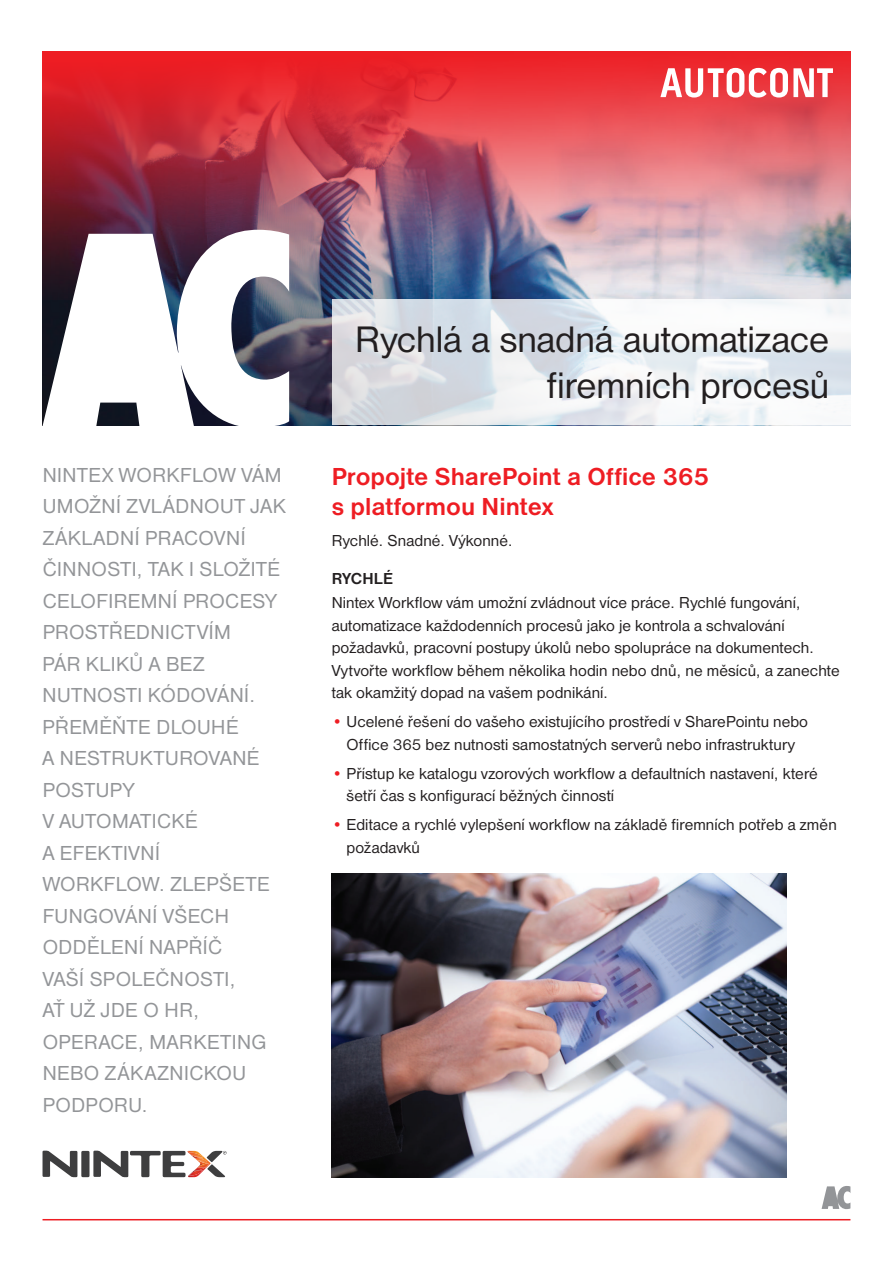
<style>
.page{position:relative;width:893px;height:1263px;background:#fff}
.page>*{position:absolute;margin:0;border:0;box-sizing:border-box;transform-origin:0 0}
.t1{font:38.25px/45.9px "Nimbus Sans DOT";color:#231f20;text-align:right}
.t2{font:700 25.5px/30.6px "Nimbus Sans DOT";color:#ee1d23}
.t3{font:21px/31.5px "Nimbus Sans DOT";letter-spacing:.025em;color:#939598}
.t4{font:16.5px/22.5px "Nimbus Sans DOT";letter-spacing:.005em;color:#231f20}
.t5{font:700 16.5px "Nimbus Sans DOT";letter-spacing:.005em;color:#231f20}
.s1{color:#ee1d23}
</style>
<div class="page">
<img style="left:43px;top:51px;width:807px;height:248px">
<svg style="left:660px;top:68px;width:173px;height:30px"></svg>
<svg style="left:43px;top:229px;width:246px;height:197px"></svg>
<svg style="left:822px;top:1186px;width:28px;height:23px"></svg>
<hr style="left:43px;top:1219px;width:807px;height:1px;background:#ee1d23">
<svg style="left:332px;top:299px;width:518px;height:126px"></svg>
<svg style="left:43px;top:1151px;width:34px;height:26px"></svg>
<div style="left:81px;top:1151px;width:9px;height:26px;background:#3e3e3f;border-radius:2px"></div>
<svg style="left:93px;top:1151px;width:134px;height:26px"></svg>
<img style="left:332px;top:874px;width:455px;height:303px">
<p class="t3" style="left:43px;top:459px;width:240px">Nintex Wor kflow vám umožní zvládnou</p>
<p class="t3" style="left:234px;top:491px;width:53px">t jak</p>
<p class="t3" style="left:43px;top:522px;width:170px">základní pracovn</p>
<p class="t3" style="left:241px;top:522px;width:6px">í</p>
<p class="t3" style="left:43px;top:554px;width:35px">činnos</p>
<p class="t3" style="left:43px;top:554px;width:239px;text-indent:78px">ti, tak i s ložité celofiremn í pro</p>
<p class="t3" style="left:225px;top:585px;width:53px">cesy</p>
<p class="t3" style="left:43px;top:617px;width:190px;text-indent:55px">tředn ictvím pár kliků a bez nutnos</p>
<p class="t3" style="left:43px;top:617px;width:15px">pros</p>
<p class="t3" style="left:43px;top:680px;width:214px;text-indent:84px">ti kódován í.<br>Přeměňte dlou hé a nes</p>
<p class="t3" style="left:100px;top:743px;width:80px">tru kturov</p>
<p class="t3" style="left:220px;top:743px;width:41px">ané</p>
<p class="t3" style="left:43px;top:774px;width:15px">pos</p>
<p class="t3" style="left:43px;top:774px;width:157px;text-indent:42px">tupy<br>v auto matické a efektivn í<br>wor</p>
<p class="t3" style="left:43px;top:869px;width:226px;text-indent:48px">kflow. Zlepšete fungování všech oddělen í napříč vaší spo</p>
<p class="t3" style="left:132px;top:963px;width:53px">lečnos</p>
<p class="t3" style="left:213px;top:963px;width:24px">ti,</p>
<p class="t3" style="left:43px;top:995px;width:158px">ať už jde oHR, oper</p>
<p class="t3" style="left:43px;top:1026px;width:225px;text-indent:56px">ace, mar keting nebo zákaznickou podporu</p>
<p class="t3" style="left:142px;top:1089px;width:8px">.</p>
<h1 class="t1" style="left:355px;top:317px;width:475px">Rychlá a snadná automatizace firemních procesů</h1>
<h2 class="t2" style="left:332px;top:461px;width:379px">Propojte SharePoint a Office 365 s platformou Nintex</h2>
<p class="t4" style="left:332px;top:530px;width:183px">Rychlé. Snadné. Výkonné.</p>
<p class="t5" style="left:332px;top:569px;width:63px">RYCHLÉ</p>
<p class="t4" style="left:332px;top:592px;width:509px">Nintex Workflow vám umožní zvládnout více práce. Rychlé fungování, automatizace každodenních procesů jako je kontrola a schvalování požadavků, pracovní postupy úkolů nebo spolupráce na dokumentech.<br>Vytvořte workflow během několika hodin nebo dnů, ne měsíců, a zanechte tak okamžitý dopad na vašem podnikání.</p>
<p class="t4" style="left:332px;top:711px;width:478px;text-align:center"><span class="s1">•</span> Ucelené řešení do vašeho existujícího prostředí v SharePointu nebo<br>Office 365 bez nutnosti samostatných serverů nebo infrastruktury</p>
<p class="t4" style="left:347px;top:762px;width:473px;text-indent:-15px"><span class="s1">•</span> Přístup ke katalogu vzorových workflow a defaultních nastavení, které šetří čas s konfigurací běžných činností</p>
<p class="t4" style="left:347px;top:813px;width:492px;text-indent:-15px"><span class="s1">•</span> Editace a rychlé vylepšení workflow na základě firemních potřeb a změn požadavků</p>
</div>
